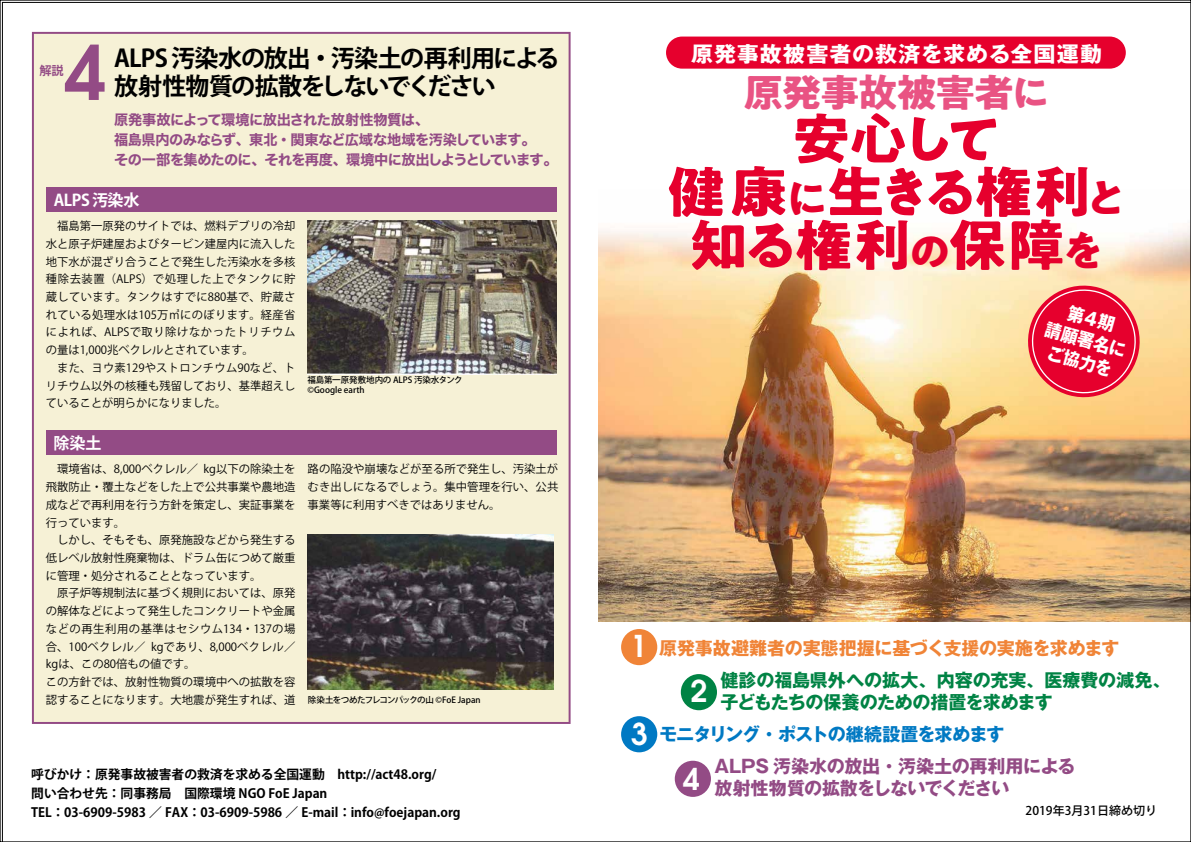
<style>
.page{position:relative;width:1191px;height:842px;background:#fff}
.page>*{position:absolute;margin:0;border:0;box-sizing:border-box;transform-origin:0 0}
.t1{font:600 74.8px "Avant Garde";color:#934b85}
.t2{font:700 55.2px/53.3px "PA1 Gothic Std";letter-spacing:-.09em;color:#e6002d;text-align:center;scale:1.05 1}
.t3{font:700 38.5px "PA1 Gothic Std";letter-spacing:-.055em;color:#e95383;scale:1.05 1}
.t4{font:600 30px "Avant Garde";color:#fff}
.t5{font:700 24.1px/28.1px "Koz Go Pro";letter-spacing:-.045em;color:#000}
.t6{font:700 21.4px "Gothic MB101 Pro";letter-spacing:.04em;color:#fff}
.t7{font:700 18px/22px "Gothic MB101 Pr 6";letter-spacing:-.005em;color:#008344}
.t8{font:700 18px/22px "Gothic MB101 Pr 6";letter-spacing:-.02em;color:#934b85}
.t9{font:700 18px "Gothic MB101 Pr 6";letter-spacing:-.01em;color:#f08437}
.t10{font:700 18px "Gothic MB101 Pr 6";letter-spacing:-.05em;color:#0079c3}
.t11{font:700 18px/21.9px "Gothic MB101 Pr 6";color:#fff;text-align:center;scale:.94 1}
.t12{font:700 16px "Koz Go Pro";letter-spacing:-.02em;color:#fff}
.t13{font:14.2px/19.8px "Hira Kaku Std N W7";letter-spacing:-.035em;color:#934b85}
.t14{font:700 12.8px/19.1px "Koz Go Pro";color:#000}
.t15{font:700 12.2px "Koz Go Pro";color:#934b85}
.t16{font:500 12px "Koz Go Pro";color:#000}
.t17{font:11.3px/17.7px "Koz Go Pro";color:#000}
.t18{font:11.3px "Koz Go Pro";letter-spacing:.045em;color:#000}
.t19{font:11.3px "Koz Go Pro";letter-spacing:.02em;color:#000}
.t20{font:500 8.5px/10.6px "Koz Go Pro";letter-spacing:-.01em;color:#000}
.t21{font:500 8.5px "Koz Go Pro";letter-spacing:-.05em;color:#000}
.s1{font-size:41.9px}
</style>
<div class="page">
<img style="left:2px;top:2px;width:1187px;height:838px">
<h1 class="t1" style="left:64px;top:24px;width:43px">4</h1>
<p class="t15" style="left:39px;top:63px;width:26px">解説</p>
<h3 class="t5" style="left:114px;top:46px;width:447px">ALPS 汚染水の放出・汚染土の再利用による放射性物質の拡散をしないでください</h3>
<p class="t13" style="left:114px;top:110px;width:445px">原発事故によって環境に放出された放射性物質は、<br>福島県内のみならず、東北・関東など広域な地域を汚染しています。<br>その一部を集めたのに、それを再度、環境中に放出しようとしています。</p>
<h3 class="t12" style="left:54px;top:190px;width:87px">ALPS 汚染水</h3>
<p class="t17" style="left:46px;top:217px;width:251px">　福島第一原発のサイトでは、燃料デブリの冷却水と原子炉建屋およびタービン建屋内に流入した地下水が混ざり合うことで発生した汚染水を多核種除去装置（ALPS）で処理した上でタンクに貯蔵しています。タンクはすでに880基で、貯蔵されている処理水は105万㎥にのぼります。経産省によれば、ALPSで取り除けなかったトリチウムの量は1,000兆ベクレルとされています。<br>　また、ヨウ素129やストロンチウム90など、トリチウム以外の核種も残留しており、基準超えしていることが明らかになりました。</p>
<h3 class="t12" style="left:53px;top:433px;width:49px">除染土</h3>
<p class="t17" style="left:46px;top:461px;width:154px">　環境省は、8,000ベクレル／</p>
<p class="t17" style="left:46px;top:478px;width:251px">飛散防止・覆土などをした上で公共事業や農地造</p>
<p class="t17" style="left:46px;top:496px;width:251px">成などで再利用を行う方針を策定し、実証事業を</p>
<p class="t17" style="left:46px;top:514px;width:81px">行っています。</p>
<p class="t17" style="left:46px;top:532px;width:251px">　しかし、そもそも、原発施設などから発生する</p>
<p class="t17" style="left:46px;top:549px;width:251px">低レベル放射性廃棄物は、ドラム缶につめて厳重</p>
<p class="t17" style="left:46px;top:567px;width:217px">に管理・処分されることとなっています。</p>
<p class="t17" style="left:46px;top:585px;width:251px">　原子炉等規制法に基づく規則においては、原発</p>
<p class="t17" style="left:46px;top:602px;width:251px">の解体などによって発生したコンクリートや金属</p>
<p class="t18" style="left:46px;top:621px;width:251px">などの再生利用の基準はセシウム134・137の場</p>
<p class="t19" style="left:151px;top:639px;width:146px">kgであり、8,000ベクレル／</p>
<p class="t17" style="left:203px;top:461px;width:93px">kg以下の除染土を</p>
<p class="t17" style="left:46px;top:638px;width:251px">合、100ベクレル／<br>kgは、この80倍もの値です。<br>この方針では、放射性物質の環境中への拡散を容認することになります。大地震が発生すれば、道</p>
<p class="t20" style="left:307px;top:375px;width:157px">福島第一原発敷地内の ALPS 汚染水タンク©Google earth</p>
<p class="t17" style="left:308px;top:461px;width:252px;text-align:justify">路の陥没や崩壊などが至る所で発生し、汚染土がむき出しになるでしょう。集中管理を行い、公共事業等に利用すべきではありません。</p>
<p class="t21" style="left:308px;top:695px;width:174px">除染土をつめたフレコンパックの山 ©FoE Japan</p>
<p class="t14" style="left:31px;top:766px;width:431px">呼びかけ：原発事故被害者の救済を求める全国運動　http://act48.org/<br>問い合わせ先：同事務局　国際環境 NGO FoE Japan<br>TEL：03-6909-5983 ／ FAX：03-6909-5986 ／ -E mail：info@foejapan.org</p>
<h3 class="t6" style="left:691px;top:36px;width:412px">原発事故被害者の救済を求める全国運動</h3>
<h3 class="t3" style="left:743px;top:68px;width:294px">原発事故被害者に</h3>
<h2 class="t2" style="left:667px;top:119px;width:440px">安心して<br>健康<span class="s1">に</span>生きる権利<span class="s1">と</span>知る権利<span class="s1">の</span>保障<span class="s1">を</span></h2>
<h3 class="t11" style="left:1054px;top:296px;width:90px;rotate:16deg">第４期<br>請願署名にご協力を</h3>
<h3 class="t4" style="left:630px;top:627px;width:18px">1</h3>
<h3 class="t4" style="left:630px;top:715px;width:18px">3</h3>
<h3 class="t9" style="left:659px;top:633px;width:462px">原発事故避難者の実態把握に基づく支援の実施を求めます</h3>
<h3 class="t7" style="left:720px;top:669px;width:452px">健診の福島県外への拡大、内容の充実、医療費の減免、子どもたちの保養のための措置を求めます</h3>
<h3 class="t10" style="left:659px;top:719px;width:347px">モニタリング・ポストの継続設置を求めます</h3>
<h3 class="t8" style="left:714px;top:755px;width:362px">ALPS 汚染水の放出・汚染土の再利用による放射性物質の拡散をしないでください</h3>
<h3 class="t4" style="left:690px;top:672px;width:18px">2</h3>
<h3 class="t4" style="left:683px;top:759px;width:18px">4</h3>
<p class="t16" style="left:1025px;top:802px;width:133px">2019年月3 31日締め切り</p>
</div>
